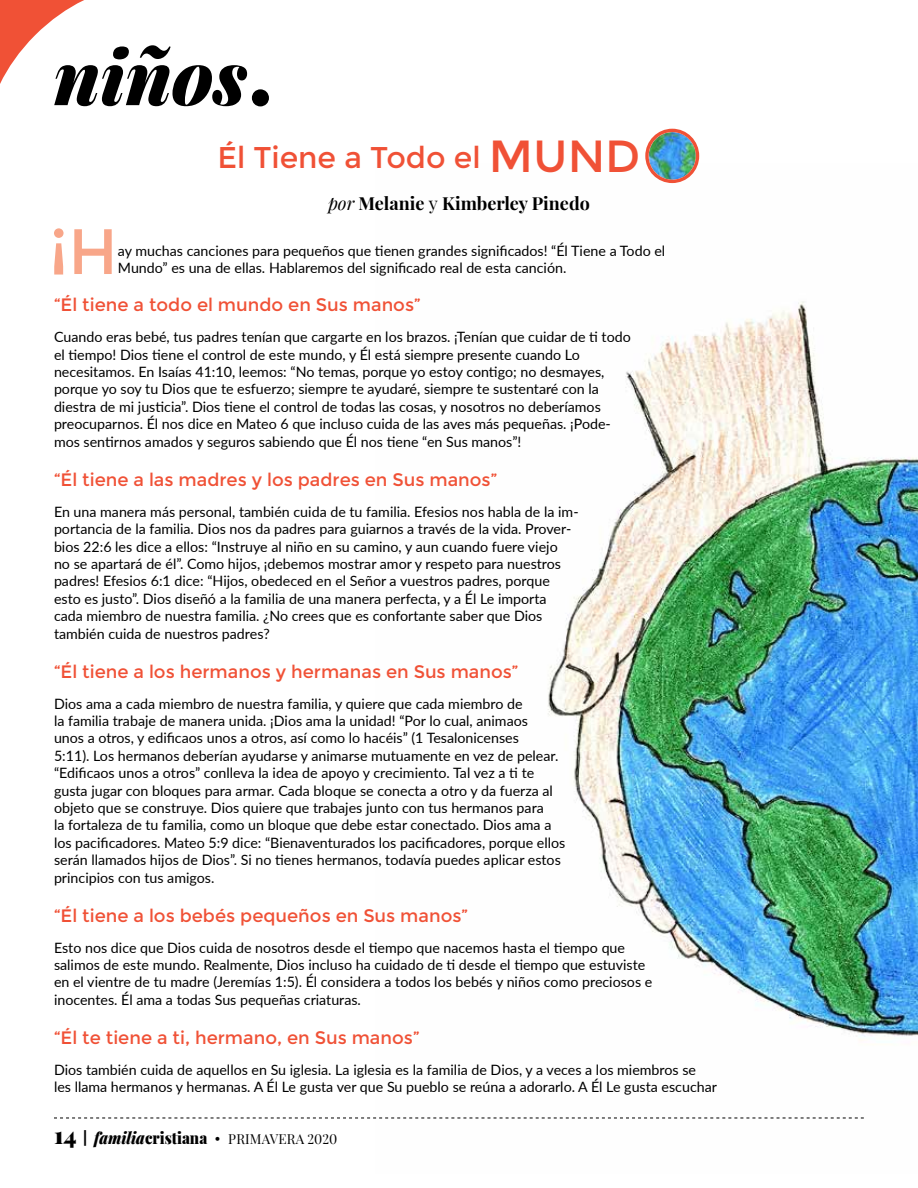
<style>
.page{position:relative;width:918px;height:1188px;background:#fff}
.page>*{position:absolute;margin:0;border:0;box-sizing:border-box;transform-origin:0 0}
.t1{font:italic 900 75px "Playfair Display";color:#000}
.t2{font:64.05px "Montserrat";color:#f8a689}
.t3{font:30px "Montserrat";color:#f05136}
.t4{font:18px "Montserrat";color:#f05136}
.t5{font:700 18px "Playfair Display";color:#000}
.t6{font:14.25px/17.4px "Lato";color:#000}
.t7{font:13.5px "Playfair Display";letter-spacing:.01em;color:#000}
.s1{font-family:"Times New Roman";font-weight:700;font-style:normal;font-size:105px}
.s2{font-size:45px}
.s3{font-weight:400;font-style:italic}
.s4{font-weight:400}
.s5{font-weight:900;font-size:24px}
.s6{font-weight:900;font-size:15px}
.s7{font-weight:900;font-style:italic;font-size:16.5px}
.s8{font-weight:900;font-size:16.5px}
.s9{font-family:"Times New Roman";font-size:15.75px}
</style>
<div class="page">
<img style="left:375px;top:163px;width:543px;height:955px">
<img style="left:649px;top:132px;width:47px;height:48px;border-radius:24px">
<div style="left:645px;top:129px;width:54px;height:54px;border:3px solid #f05136;border-radius:50%"></div>
<svg style="left:0;top:0;width:84px;height:84px"></svg>
<svg style="left:54px;top:1118px;width:810px;height:1px"></svg>
<h1 class="t1" style="left:54px;top:25px;width:221px">niños<span class="s1">.</span></h1>
<h3 class="t3" style="left:217px;top:140px;width:425px">Él Tiene a Todo el <span class="s2">MUND</span></h3>
<p class="t5" style="left:328px;top:192px;width:263px"><span class="s3">por</span> Melanie <span class="s4">y</span> Kimberley Pinedo</p>
<h2 class="t2" style="left:49px;top:214px;width:70px">¡H</h2>
<p class="t6" style="left:118px;top:241px;width:549px">ay muchas canciones para pequeños que tienen grandes significados! “Él Tiene a Todo el<br>Mundo” es una de ellas. Hablaremos del significado real de esta canción.</p>
<p class="t4" style="left:54px;top:295px;width:368px">“Él tiene a todo el mundo en Sus manos”</p>
<p class="t6" style="left:54px;top:328px;width:578px">Cuando eras bebé, tus padres tenían que cargarte en los brazos. ¡Tenían que cuidar de ti todo el tiempo! Dios tiene el control de este mundo, y Él está siempre presente cuando Lo necesitamos. En Isaías 41:10, leemos: “No temas, porque yo estoy contigo; no desmayes, porque yo soy tu Dios que te esfuerzo; siempre te ayudaré, siempre te sustentaré con la diestra de mi justicia”. Dios tiene el control de todas las cosas, y nosotros no deberíamos preocuparnos. Él nos dice en Mateo 6 que incluso cuida de las aves más pequeñas. ¡Pode&shy;mos sentirnos amados y seguros sabiendo que Él nos tiene “en Sus manos”!</p>
<p class="t4" style="left:54px;top:469px;width:445px">“Él tiene a las madres y los padres en Sus manos”</p>
<p class="t6" style="left:54px;top:502px;width:526px">En una manera más personal, también cuida de tu familia. Efesios nos habla de la im&shy;portancia de la familia. Dios nos da padres para guiarnos a través de la vida. Prover&shy;bios 22:6 les dice a ellos: “Instruye al niño en su camino, y aun cuando fuere viejo<br>no se apartará de él”. Como hijos, ¡debemos mostrar amor y respeto para nuestros padres! Efesios 6:1 dice: “Hijos, obedeced en el Señor a vuestros padres, porque esto es justo”. Dios diseñó a la familia de una manera perfecta, y a Él Le importa cada miembro de nuestra familia. ¿No crees que es confortante saber que Dios también cuida de nuestros padres?</p>
<p class="t4" style="left:54px;top:661px;width:466px">“Él tiene a los hermanos y hermanas en Sus manos”</p>
<p class="t6" style="left:54px;top:694px;width:513px">Dios ama a cada miembro de nuestra familia, y quiere que cada miembro de<br>la familia trabaje de manera unida. ¡Dios ama la unidad! “Por lo cual, animaos<br>unos a otros, y edificaos unos a otros, así como lo hacéis” (1 Tesalonicenses<br>5:11). Los hermanos deberían ayudarse y animarse mutuamente en vez de pelear. “Edificaos unos a otros” conlleva la idea de apoyo y crecimiento. Tal vez a ti te gusta jugar con bloques para armar. Cada bloque se conecta a otro y da fuerza al objeto que se construye. Dios quiere que trabajes junto con tus hermanos para<br>la fortaleza de tu familia, como un bloque que debe estar conectado. Dios ama a los pacificadores. Mateo 5:9 dice: “Bienaventurados los pacificadores, porque ellos serán llamados hijos de Dios”. Si no tienes hermanos, todavía puedes aplicar estos principios con tus amigos.</p>
<p class="t4" style="left:54px;top:905px;width:416px">“Él tiene a los bebés pequeños en Sus manos”</p>
<p class="t6" style="left:54px;top:938px;width:600px">Esto nos dice que Dios cuida de nosotros desde el tiempo que nacemos hasta el tiempo que salimos de este mundo. Realmente, Dios incluso ha cuidado de ti desde el tiempo que estuviste en el vientre de tu madre (Jeremías 1:5). Él considera a todos los bebés y niños como preciosos e inocentes. Él ama a todas Sus pequeñas criaturas.</p>
<p class="t4" style="left:54px;top:1027px;width:367px">“Él te tiene a ti, hermano, en Sus manos”</p>
<p class="t6" style="left:54px;top:1060px;width:665px">Dios también cuida de aquellos en Su iglesia. La iglesia es la familia de Dios, y a veces a los miembros se<br>les llama hermanos y hermanas. A Él Le gusta ver que Su pueblo se reúna a adorarlo. A Él Le gusta escuchar</p>
<p class="t7" style="left:54px;top:1131px;width:285px"><span class="s5">14</span> <span class="s6">|</span> <span class="s7">familia</span><span class="s8">cristiana</span> <span class="s9">•</span> PRIMAVERA 2020</p>
</div>
